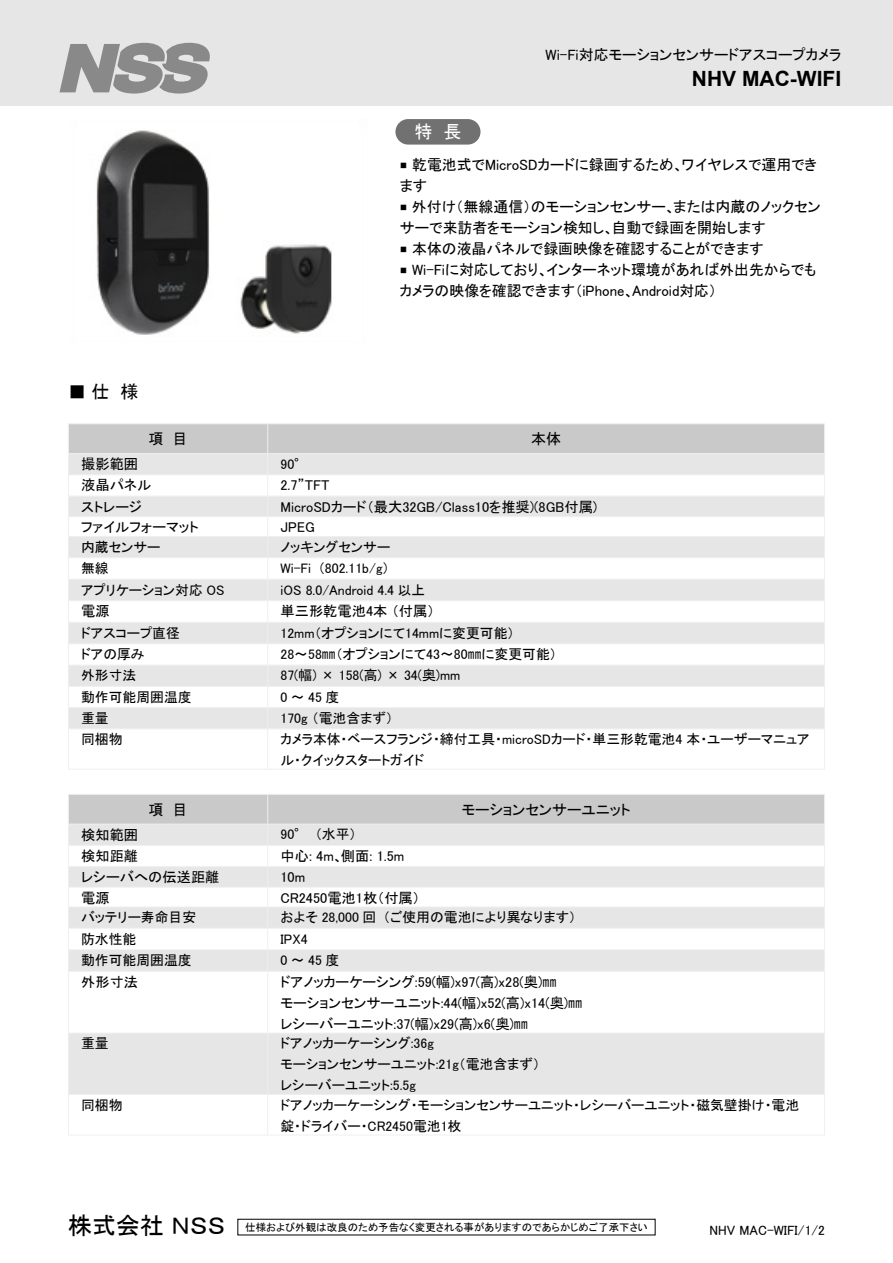
<style>
.page{position:relative;width:893px;height:1263px;background:#fff}
.page>*{position:absolute;margin:0;border:0;box-sizing:border-box;transform-origin:0 0}
.t1{font:24px "MS P Gothic";color:#000}
.t2{font:700 21px "Arial";color:#000}
.t3{font:18px "MS P Gothic";color:#000}
.t4{font:18px "MS P Gothic";color:#fff}
.t5{font:15px/21px "MS P Gothic";color:#000}
.t6{font:14.25px/21px "MS P Gothic";color:#000}
.t7{font:13.8px/21px "MS P Gothic";color:#000}
.t8{font:13.5px "MS P Gothic";color:#000}
.t9{font:10.5px "MS P Gothic";color:#000}
.t10{font:7.5px "MS P Gothic";color:#000}
</style>
<div class="page">
<hr style="left:68px;top:423px;width:200px;height:1px;background:#efefef">
<hr style="left:268px;top:423px;width:557px;height:1px;background:#efefef">
<svg style="left:68px;top:424px;width:757px;height:304px"></svg>
<hr style="left:68px;top:728px;width:200px;height:1px;background:#efefef">
<hr style="left:68px;top:729px;width:1px;height:40px;background:#efefef">
<hr style="left:268px;top:728px;width:557px;height:1px;background:#efefef">
<hr style="left:267px;top:729px;width:1px;height:40px;background:#efefef">
<hr style="left:824px;top:729px;width:1px;height:40px;background:#efefef">
<hr style="left:68px;top:769px;width:200px;height:1px;background:#efefef">
<hr style="left:268px;top:769px;width:557px;height:1px;background:#efefef">
<div style="left:0;top:0;width:893px;height:106px;background:#e6e6e6"></div>
<svg style="left:60px;top:43px;width:150px;height:51px"></svg>
<div style="left:395px;top:119px;width:85px;height:26px;background:#727171;border-radius:13px"></div>
<div style="left:69px;top:1034px;width:755px;height:60px;background:#e6e6e6"></div>
<svg style="left:68px;top:794px;width:757px;height:177px"></svg>
<hr style="left:68px;top:971px;width:200px;height:1px;background:#efefef">
<hr style="left:68px;top:972px;width:1px;height:61px;background:#efefef">
<hr style="left:268px;top:971px;width:557px;height:1px;background:#efefef">
<hr style="left:267px;top:972px;width:1px;height:61px;background:#efefef">
<hr style="left:824px;top:972px;width:1px;height:61px;background:#efefef">
<hr style="left:68px;top:1033px;width:200px;height:1px;background:#efefef">
<hr style="left:68px;top:1033px;width:1px;height:61px;background:#efefef">
<hr style="left:268px;top:1033px;width:557px;height:1px;background:#efefef">
<hr style="left:267px;top:1033px;width:1px;height:61px;background:#efefef">
<hr style="left:824px;top:1033px;width:1px;height:61px;background:#efefef">
<hr style="left:68px;top:1094px;width:200px;height:1px;background:#efefef">
<hr style="left:68px;top:1095px;width:1px;height:40px;background:#efefef">
<hr style="left:268px;top:1094px;width:557px;height:1px;background:#efefef">
<hr style="left:267px;top:1095px;width:1px;height:40px;background:#efefef">
<hr style="left:824px;top:1095px;width:1px;height:40px;background:#efefef">
<hr style="left:68px;top:1135px;width:200px;height:1px;background:#efefef">
<hr style="left:268px;top:1135px;width:557px;height:1px;background:#efefef">
<img style="left:96px;top:130px;width:236px;height:205px">
<h3 class="t4" style="left:414px;top:123px;width:19px">特</h3>
<h3 class="t4" style="left:443px;top:123px;width:19px">長</h3>
<p class="t5" style="left:546px;top:44px;width:297px">Wi-Fi対応モーションセンサードアスコープカメラ</p>
<h2 class="t2" style="left:692px;top:64px;width:151px">NHV MAC-WIFI</h2>
<p class="t5" style="left:412px;top:154px;width:273px">乾電池式でMicroSDカードに録画するため、</p>
<p class="t5" style="left:681px;top:154px;width:137px">ワイヤレスで運用でき</p>
<p class="t10" style="left:400px;top:161px;width:14px">■　</p>
<p class="t5" style="left:400px;top:175px;width:29px">ます</p>
<p class="t5" style="left:412px;top:196px;width:265px">外付け（無線通信）のモーションセンサー、</p>
<p class="t5" style="left:673px;top:196px;width:149px">または内蔵のノックセン</p>
<p class="t10" style="left:400px;top:203px;width:9px">■</p>
<p class="t5" style="left:412px;top:217px;width:353px;text-indent:-12px">サーで来訪者をモーション検知し、<br>本体の液晶パネルで録画映像を確認することができます</p>
<p class="t5" style="left:611px;top:217px;width:156px">自動で録画を開始します</p>
<p class="t10" style="left:400px;top:245px;width:14px">■　</p>
<p class="t5" style="left:546px;top:259px;width:271px">インターネット環境があれば外出先からでも</p>
<p class="t5" style="left:412px;top:259px;width:138px">Wi-Fiに対応しており、</p>
<p class="t10" style="left:400px;top:266px;width:14px">■　</p>
<p class="t5" style="left:400px;top:280px;width:236px">カメラの映像を確認できます（iPhone、</p>
<p class="t5" style="left:632px;top:280px;width:86px">Android対応(</p>
<h3 class="t3" style="left:68px;top:383px;width:43px">■ 仕</h3>
<h3 class="t3" style="left:121px;top:383px;width:19px">様</h3>
<p class="t5" style="left:148px;top:428px;width:16px">項</p>
<p class="t5" style="left:173px;top:428px;width:16px">目</p>
<p class="t5" style="left:531px;top:428px;width:31px">本体</p>
<p class="t6" style="left:81px;top:454px;width:58px">撮影範囲</p>
<p class="t7" style="left:280px;top:453px;width:29px">90°</p>
<p class="t6" style="left:81px;top:475px;width:72px">液晶パネル</p>
<p class="t6" style="left:280px;top:475px;width:50px">2.7”TFT</p>
<p class="t6" style="left:81px;top:496px;width:62px">ストレージ</p>
<p class="t6" style="left:280px;top:496px;width:318px">MicroSDカード（最大32GB/Class10を推奨)(8GB付属(</p>
<p class="t6" style="left:81px;top:517px;width:119px">ファイルフォーマット</p>
<p class="t6" style="left:280px;top:517px;width:36px">JPEG</p>
<p class="t7" style="left:81px;top:536px;width:81px">内蔵センサー</p>
<p class="t7" style="left:280px;top:536px;width:111px">ノッキングセンサー</p>
<p class="t7" style="left:81px;top:557px;width:29px">無線</p>
<p class="t7" style="left:280px;top:557px;width:32px">Wi-Fi</p>
<p class="t7" style="left:318px;top:557px;width:73px">（802.11 (g/b</p>
<p class="t7" style="left:81px;top:579px;width:145px">アプリケーション対応 OS</p>
<p class="t7" style="left:280px;top:579px;width:146px">iOS 8.0/Android 4.4 以上</p>
<p class="t6" style="left:81px;top:601px;width:30px">電源</p>
<p class="t6" style="left:280px;top:601px;width:155px">単三形乾電池本4 （付属(</p>
<p class="t7" style="left:81px;top:622px;width:100px">ドアスコープ直径</p>
<p class="t7" style="left:280px;top:622px;width:235px">12mm（オプションにて14mmに変更可能(</p>
<p class="t7" style="left:81px;top:644px;width:65px">ドアの厚み</p>
<p class="t7" style="left:280px;top:644px;width:278px">28～58㎜（オプションにて43～80㎜に変更可能(</p>
<p class="t7" style="left:81px;top:665px;width:57px">外形寸法</p>
<p class="t7" style="left:280px;top:665px;width:181px">87 幅( ) × 158 高( ) × 34 奥( )mm</p>
<p class="t7" style="left:81px;top:686px;width:112px">動作可能周囲温度</p>
<p class="t7" style="left:280px;top:686px;width:60px">0 ～ 45 度</p>
<p class="t7" style="left:81px;top:707px;width:29px">重量</p>
<p class="t7" style="left:280px;top:707px;width:114px">170g （電池含まず(</p>
<p class="t7" style="left:81px;top:729px;width:43px">同梱物</p>
<p class="t7" style="left:280px;top:729px;width:531px">カメラ本体・ベースフランジ・締付工具・microSDカード・単三形乾電池 本4 ・ユーザーマニュア</p>
<p class="t7" style="left:280px;top:750px;width:145px">ル・クイックスタートガイド</p>
<p class="t5" style="left:148px;top:799px;width:16px">項</p>
<p class="t5" style="left:173px;top:799px;width:16px">目</p>
<p class="t5" style="left:462px;top:799px;width:170px">モーションセンサーユニット</p>
<p class="t6" style="left:81px;top:824px;width:58px">検知範囲</p>
<p class="t7" style="left:280px;top:824px;width:29px">90°</p>
<p class="t7" style="left:315px;top:824px;width:43px">（水平(</p>
<p class="t6" style="left:81px;top:845px;width:58px">検知距離</p>
<p class="t6" style="left:341px;top:845px;width:65px">側面: 1.5m</p>
<p class="t6" style="left:280px;top:845px;width:64px">中心 m4: 、</p>
<p class="t6" style="left:81px;top:867px;width:140px">レシーバへの伝送距離</p>
<p class="t6" style="left:280px;top:867px;width:26px">10m</p>
<p class="t6" style="left:81px;top:887px;width:30px">電源</p>
<p class="t6" style="left:280px;top:887px;width:141px">CR2450電池枚1 （付属(</p>
<p class="t7" style="left:81px;top:907px;width:117px">バッテリー寿命目安</p>
<p class="t7" style="left:280px;top:907px;width:97px">およそ 28,000 回</p>
<p class="t7" style="left:383px;top:907px;width:194px">（ご使用の電池により異なります(</p>
<p class="t7" style="left:81px;top:928px;width:57px">防水性能</p>
<p class="t7" style="left:280px;top:928px;width:29px">IPX4</p>
<p class="t7" style="left:81px;top:949px;width:112px">動作可能周囲温度</p>
<p class="t7" style="left:280px;top:949px;width:60px">0 ～ 45 度</p>
<p class="t6" style="left:81px;top:971px;width:58px">外形寸法</p>
<p class="t6" style="left:280px;top:971px;width:278px">ドアノッカーケーシング: 5 9 幅( x ) 9 7 高( x ) 2 8 奥( ㎜)</p>
<p class="t7" style="left:81px;top:1033px;width:29px">重量</p>
<p class="t6" style="left:280px;top:992px;width:304px">モーションセンサーユニット: 4 4 幅( x ) 5 2 高( x ) 1 4 奥( ㎜)レシーバーユニット: 3 7 幅( x ) 2 9 高( 奥( 6 x ) ㎜)</p>
<p class="t7" style="left:280px;top:1033px;width:155px">ドアノッカーケーシング:36g</p>
<p class="t7" style="left:81px;top:1094px;width:43px">同梱物</p>
<p class="t7" style="left:280px;top:1054px;width:261px">モーションセンサーユニット:21 （g 電池含まず(レシーバーユニット:5.5g</p>
<p class="t7" style="left:280px;top:1094px;width:520px">ドアノッカーケーシング・モーションセンサーユニット・レシーバーユニット・磁気壁掛け・電池</p>
<p class="t7" style="left:280px;top:1115px;width:182px">錠・ドライバー・CR2450電池枚1</p>
<h1 class="t1" style="left:68px;top:1213px;width:159px">株式会社ＮＳＳ</h1>
<p class="t9" style="left:245px;top:1222px;width:404px">仕様および外観は改良のため予告なく変更される事がありますのであらかじめご了承下さい</p>
<p class="t8" style="left:710px;top:1223px;width:117px">NHV MAC-WIFI/1/2</p>
</div>
